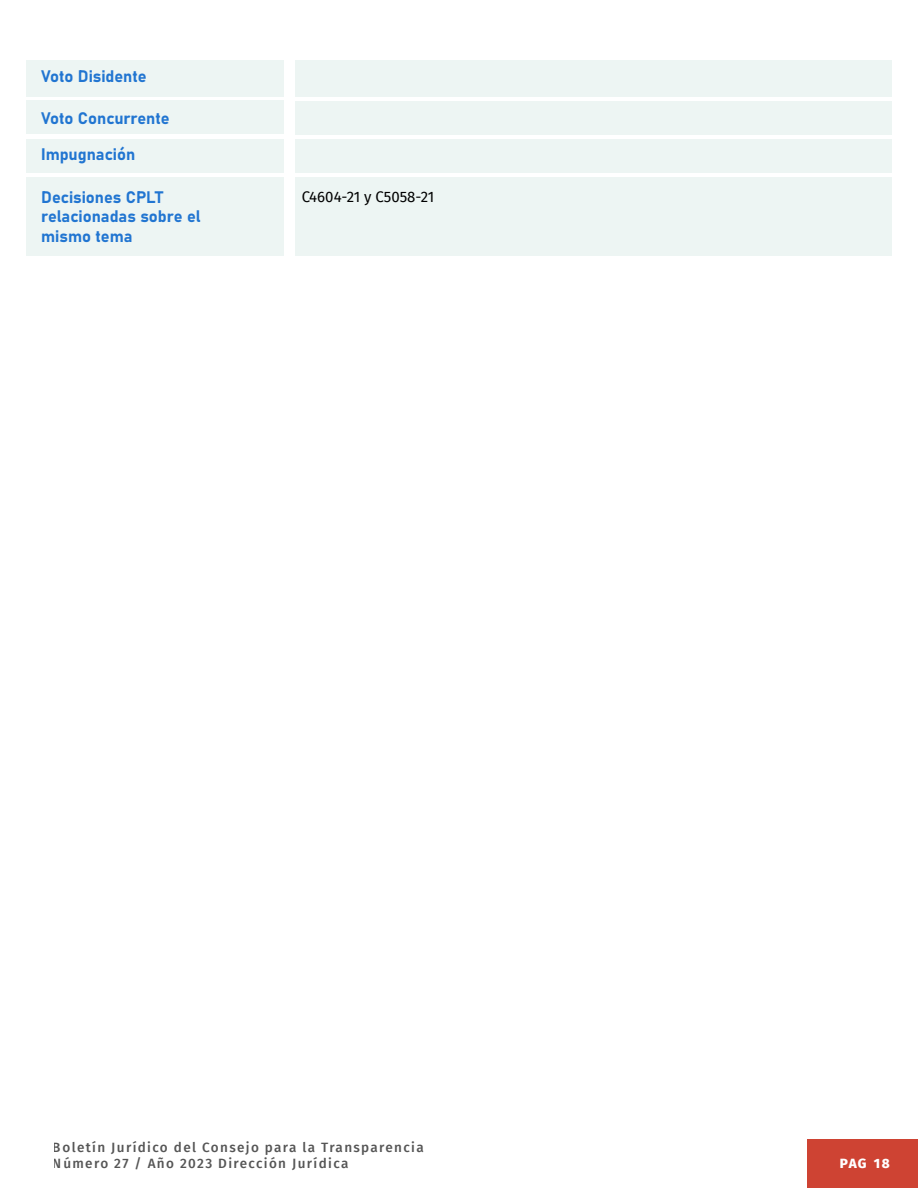
<style>
.page{position:relative;width:918px;height:1188px;background:#fff}
.page>*{position:absolute;margin:0;border:0;box-sizing:border-box;transform-origin:0 0}
.t1{font:16.5px/19.8px "Bahnschrift";color:#2175d1}
.t2{font:15px "Fira Sans";color:#000}
.t3{font:500 13.5px/16.2px "Fira Sans";letter-spacing:.1em;color:#000}
.t4{font:800 13.5px "Fira Sans";color:#fff}
</style>
<div class="page">
<div style="left:807px;top:1140px;width:111px;height:48px;background:#ce4333"></div>
<div style="left:295px;top:178px;width:597px;height:78px;background:#edf5f3"></div>
<div style="left:295px;top:60px;width:597px;height:37px;background:#edf5f3"></div>
<div style="left:295px;top:101px;width:597px;height:33px;background:#edf5f3"></div>
<div style="left:295px;top:139px;width:597px;height:34px;background:#edf5f3"></div>
<div style="left:26px;top:60px;width:258px;height:37px;background:#edf5f3"></div>
<div style="left:26px;top:101px;width:258px;height:33px;background:#edf5f3"></div>
<div style="left:26px;top:139px;width:258px;height:33px;background:#edf5f3"></div>
<div style="left:26px;top:178px;width:258px;height:78px;background:#edf5f3"></div>
<p class="t1" style="left:41px;top:65px;width:107px">Voto Disidente</p>
<p class="t1" style="left:41px;top:100px;width:130px;line-height:35.4px">Voto Concurrente<br>Impugnación</p>
<p class="t1" style="left:41px;top:186px;width:161px">Decisiones CPLT relacionadas sobre el mismo tema</p>
<p class="t2" style="left:302px;top:185px;width:134px">C4604-21 y C5058-21</p>
<p class="t3" style="left:53px;top:1139px;width:372px">Boletín Jurídico del Consejo para la Transparencia<br>Número 27 / Año 2023 Dirección Jurídica</p>
<p class="t4" style="left:840px;top:1151px;width:51px">PAG 18</p>
</div>
